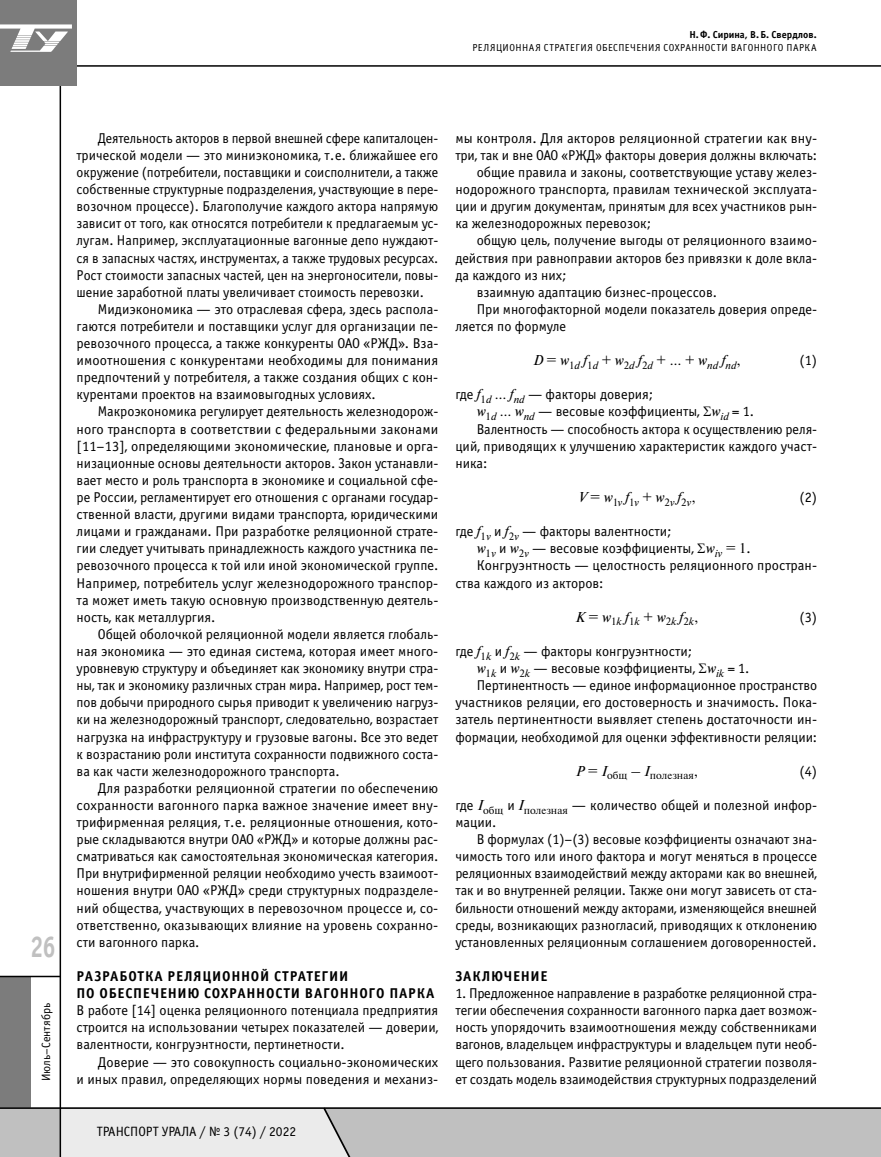
<style>
.page{position:relative;width:881px;height:1157px;background:#fff}
.page>*{position:absolute;margin:0;border:0;box-sizing:border-box;transform-origin:0 0}
.t1{font:30px "Officina Sans C Bold 2";color:#c0c0c0;scale:.8 1}
.t2{font:14.25px/17.1px "Officina Sans C Book 2";color:#000;text-align:justify}
.t3{font:14.25px/17.1px "Officina Sans C Book 2";color:#000;text-align:justify;scale:.96 1}
.t4{font:14.25px/17.1px "Officina Sans C Bold 2";letter-spacing:.05em;color:#000}
.t5{font:italic 14.25px "Newton";color:#000}
.t6{font:13.5px "Officina Sans C Book 2";color:#000}
.t7{font:12px "Officina Sans C Book 2";color:#000}
.t8{font:italic 10.65px "Newton";color:#000}
.t9{font:10.65px "Newton";color:#000}
.t10{font:10.2px "Officina Sans C Book 2";letter-spacing:.045em;color:#000}
.t11{font:10.2px "Officina Sans C Bold 2";color:#000}
.s1{font-style:normal}
.s2{font-family:"Newton";font-style:italic}
.s3{font-family:"Newton"}
</style>
<div class="page">
<div style="left:0;top:1107px;width:880px;height:50px;background:#c0c0c0"></div>
<div style="left:0;top:976px;width:31px;height:131px;background:#7c7c7c"></div>
<hr style="left:0;top:975px;width:60px;height:2px;background:#000">
<svg style="left:61px;top:1105px;width:308px;height:52px;background:#e2e2e2"></svg>
<hr style="left:0;top:1107px;width:880px;height:1px;background:#000">
<hr style="left:60px;top:79px;width:1px;height:1078px;background:#000">
<hr style="left:66px;top:65px;width:814px;height:2px;background:#000">
<div style="left:0;top:0;width:77px;height:85px;background:#7c7c7c"></div>
<svg style="left:0;top:24px;width:72px;height:28px"></svg>
<p class="t11" style="left:689px;top:30px;width:129px">Н. Ф. Сирина, В. Б. Свердлов.</p>
<p class="t10" style="left:472px;top:44px;width:346px">РЕЛЯЦИОННАЯ СТРАТЕГИЯ ОБЕСПЕЧЕНИЯ СОХРАННОСТИ ВАГОННОГО ПАРКА</p>
<h1 class="t1" style="left:30px;top:935px;width:34px">26</h1>
<p class="t7" style="left:42px;top:1081px;width:80px;rotate:-90deg">Июль–Сентябрь</p>
<p class="t3" style="left:77px;top:131px;width:378px;text-indent:21px">Деятельность акторов в первой внешней сфере капиталоцен&shy;трической модели — это миниэкономика, т. е. ближайшее его окружение (потребители, поставщики и соисполнители, а также собственные структурные подразделения, участвующие в пере&shy;возочном процессе). Благополучие каждого актора напрямую зависит от того, как относятся потребители к предлагаемым ус&shy;лугам. Например, эксплуатационные вагонные депо нуждают&shy;ся в запасных частях, инструментах, а также трудовых ресурсах.<br>Рост стоимости запасных частей, цен на энергоносители, повы&shy;шение заработной платы увеличивает стоимость перевозки.</p>
<p class="t2" style="left:77px;top:302px;width:363px;text-indent:21px">Мидиэкономика — это отраслевая сфера, здесь распола&shy;гаются потребители и поставщики услуг для организации пе&shy;ревозочного процесса, а также конкуренты ОАО «РЖД». Вза&shy;имоотношения с конкурентами необходимы для понимания предпочтений у потребителя, а также создания общих с кон&shy;курентами проектов на взаимовыгодных условиях.</p>
<p class="t2" style="left:77px;top:404px;width:363px;text-indent:21px">Макроэкономика регулирует деятельность железнодорож&shy;ного транспорта в соответствии с федеральными законами [11–13], определяющими экономические, плановые и орга&shy;низационные основы деятельности акторов. Закон устанавли&shy;вает место и роль транспорта в экономике и социальной сфе&shy;ре России, регламентирует его отношения с органами государ&shy;ственной власти, другими видами транспорта, юридическими лицами и гражданами. При разработке реляционной страте&shy;гии следует учитывать принадлежность каждого участника пе&shy;ревозочного процесса к той или иной экономической группе.<br>Например, потребитель услуг железнодорожного транспор&shy;та может иметь такую основную производственную деятель&shy;ность, как металлургия.</p>
<p class="t2" style="left:77px;top:627px;width:363px;text-indent:21px">Общей оболочкой реляционной модели является глобаль&shy;ная экономика — это единая система, которая имеет много&shy;уровневую структуру и объединяет как экономику внутри стра&shy;ны, так и экономику различных стран мира. Например, рост тем&shy;пов добычи природного сырья приводит к увеличению нагруз&shy;ки на железнодорожный транспорт, следовательно, возрастает нагрузка на инфраструктуру и грузовые вагоны. Все это ведет к возрастанию роли института сохранности подвижного соста&shy;ва как части железнодорожного транспорта.</p>
<p class="t2" style="left:77px;top:780px;width:363px;text-indent:21px">Для разработки реляционной стратегии по обеспечению сохранности вагонного парка важное значение имеет вну&shy;трифирменная реляция, т. е. реляционные отношения, кото&shy;рые складываются внутри ОАО «РЖД» и которые должны рас&shy;сматриваться как самостоятельная экономическая категория.<br>При внутрифирменной реляции необходимо учесть взаимоот&shy;ношения внутри ОАО «РЖД» среди структурных подразделе&shy;ний общества, участвующих в перевозочном процессе и, со&shy;ответственно, оказывающих влияние на уровень сохранно&shy;сти вагонного парка.</p>
<p class="t4" style="left:77px;top:968px;width:359px">РАЗРАБОТКА РЕЛЯЦИОННОЙ СТРАТЕГИИ<br>ПО ОБЕСПЕЧЕНИЮ СОХРАННОСТИ ВАГОННОГО ПАРКА</p>
<p class="t2" style="left:77px;top:1003px;width:363px">В работе [14] оценка реляционного потенциала предприятия строится на использовании четырех показателей — доверии, валентности, конгруэнтности, пертинетности.</p>
<p class="t2" style="left:77px;top:1054px;width:363px;text-align:right">Доверие — это совокупность социально-экономических<br>и иных правил, определяющих нормы поведения и механиз-</p>
<p class="t6" style="left:97px;top:1126px;width:201px">ТРАНСПОРТ УРАЛА / № 3 (74) / 2022</p>
<p class="t2" style="left:455px;top:131px;width:363px">мы контроля. Для акторов реляционной стратегии как вну-</p>
<p class="t2" style="left:455px;top:148px;width:363px">три, так и вне ОАО «РЖД» факторы доверия должны включать:</p>
<p class="t2" style="left:476px;top:165px;width:342px">общие правила и законы, соответствующие уставу желез-</p>
<p class="t2" style="left:455px;top:182px;width:363px">нодорожного транспорта, правилам технической эксплуата-</p>
<p class="t2" style="left:455px;top:199px;width:363px">ции и другим документам, принятым для всех участников рын-</p>
<p class="t2" style="left:455px;top:216px;width:197px">ка железнодорожных перевозок;</p>
<p class="t2" style="left:476px;top:233px;width:342px">общую цель, получение выгоды от реляционного взаимо-</p>
<p class="t2" style="left:455px;top:250px;width:363px">действия при равноправии акторов без привязки к доле вкла-</p>
<p class="t2" style="left:455px;top:267px;width:113px">да каждого из них;</p>
<p class="t2" style="left:476px;top:285px;width:242px">взаимную адаптацию бизнес-процессов.</p>
<p class="t2" style="left:476px;top:302px;width:342px">При многофакторной модели показатель доверия опреде-</p>
<p class="t2" style="left:455px;top:319px;width:112px">ляется по формуле</p>
<p class="t8" style="left:533px;top:361px;width:209px"><sup>D</sup> <sup>=</sup> <sup>w</sup><span class="s1">1</span>d <sup>f</sup><span class="s1">1</span>d <sup>+</sup> <sup>w</sup><span class="s1">2</span>d <sup>f</sup><span class="s1">2</span>d <sup>+</sup> <sup>…</sup> <sup>+</sup> <sup>w</sup>nd <sup>f</sup>nd<sup>,</sup></p>
<p class="t2" style="left:799px;top:353px;width:19px">(1)</p>
<p class="t2" style="left:455px;top:387px;width:199px">где <span class="s2">f</span><sub>1</sub><sub>d</sub> <span class="s3">…</span> <span class="s2">f</span><sub>nd</sub> — факторы доверия;</p>
<p class="t2" style="left:476px;top:404px;width:279px"><span class="s2">w</span><sub>1</sub><sub>d</sub> <span class="s3">…</span> <span class="s2">w</span><sub>nd</sub> — весовые коэффициенты, <span class="s2">w</span><sub>id</sub> = 1.</p>
<p class="t2" style="left:476px;top:421px;width:342px">Валентность — способность актора к осуществлению реля-</p>
<p class="t2" style="left:455px;top:438px;width:363px">ций, приводящих к улучшению характеристик каждого участ-</p>
<p class="t2" style="left:455px;top:456px;width:34px">ника:</p>
<p class="t5" style="left:578px;top:492px;width:119px">V <span class="s1">=</span> w<sub>1</sub><sub>v</sub> f<sub>1</sub><sub>v</sub> <span class="s1">+</span> w<sub>2</sub><sub>v</sub> f<sub>2</sub><sub>v</sub><span class="s1">,</span></p>
<p class="t2" style="left:799px;top:490px;width:19px">(2)</p>
<p class="t2" style="left:455px;top:524px;width:218px">где <span class="s2">f</span><sub>1</sub><sub>v</sub> и <span class="s2">f</span><sub>2</sub><sub>v</sub> — факторы валентности;</p>
<p class="t2" style="left:476px;top:541px;width:275px"><span class="s2">w</span><sub>1</sub><sub>v</sub> и <span class="s2">w</span><sub>2</sub><sub>v</sub> — весовые коэффициенты, <span class="s2">w</span><sub>iv</sub> <span class="s3">= 1</span>.</p>
<p class="t2" style="left:476px;top:558px;width:342px">Конгруэнтность — целостность реляционного простран-</p>
<p class="t2" style="left:455px;top:575px;width:150px">ства каждого из акторов:</p>
<p class="t5" style="left:575px;top:611px;width:124px">K <span class="s1">=</span> w<sub>1</sub><sub>k</sub> f<sub>1</sub><sub>k</sub> <span class="s1">+</span> w<sub>2</sub><sub>k</sub> f<sub>2</sub><sub>k</sub><span class="s1">,</span></p>
<p class="t2" style="left:799px;top:609px;width:19px">(3)</p>
<p class="t2" style="left:455px;top:644px;width:238px">где <span class="s2">f</span><sub>1</sub><sub>k</sub> и <span class="s2">f</span><sub>2</sub><sub>k</sub> — факторы конгруэнтности;</p>
<p class="t2" style="left:476px;top:661px;width:274px"><span class="s2">w</span><sub>1</sub><sub>k</sub> и <span class="s2">w</span><sub>2</sub><sub>k</sub> — весовые коэффициенты, <span class="s2">w</span><sub>ik</sub> = 1.</p>
<p class="t2" style="left:476px;top:678px;width:342px">Пертинентность — единое информационное пространство</p>
<p class="t2" style="left:455px;top:695px;width:363px">участников реляции, его достоверность и значимость. Пока-</p>
<p class="t2" style="left:455px;top:712px;width:363px">затель пертинентности выявляет степень достаточности ин-</p>
<p class="t2" style="left:455px;top:729px;width:363px">формации, необходимой для оценки эффективности реляции:</p>
<p class="t9" style="left:575px;top:771px;width:124px"><sup>P</sup> <sup>=</sup> <sup>I</sup>общ <sup>–</sup> <sup>I</sup>полезная<sup>,</sup></p>
<p class="t2" style="left:799px;top:763px;width:19px">(4)</p>
<p class="t2" style="left:455px;top:798px;width:363px">где <span class="s2">I</span><sub>общ</sub> и <span class="s2">I</span><sub>полезная</sub> — количество общей и полезной инфор&shy;мации.</p>
<p class="t2" style="left:455px;top:832px;width:363px;text-indent:21px">В формулах (1)–(3) весовые коэффициенты означают зна&shy;чимость того или иного фактора и могут меняться в процессе реляционных взаимодействий между акторами как во внешней, так и во внутренней реляции. Также они могут зависеть от ста&shy;бильности отношений между акторами, изменяющейся внешней среды, возникающих разногласий, приводящих к отклонению установленных реляционным соглашением договоренностей.</p>
<p class="t4" style="left:455px;top:968px;width:94px">ЗАКЛЮЧЕНИЕ</p>
<p class="t2" style="left:455px;top:986px;width:363px">1. Предложенное направление в разработке реляционной стра&shy;тегии обеспечения сохранности вагонного парка дает возмож&shy;ность упорядочить взаимоотношения между собственниками вагонов, владельцем инфраструктуры и владельцем пути необ&shy;щего пользования. Развитие реляционной стратегии позволя&shy;ет создать модель взаимодействия структурных подразделений</p>
</div>
